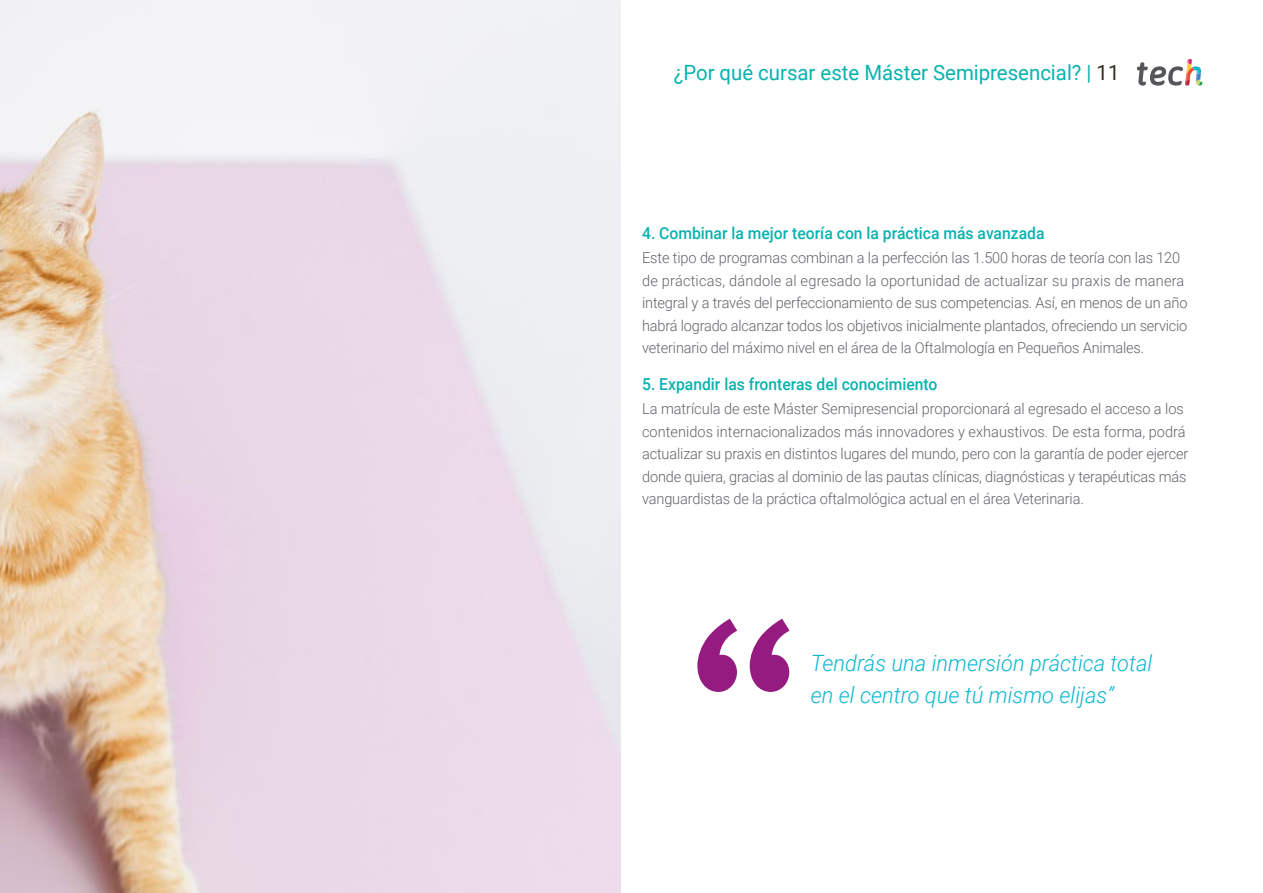
<style>
.page{position:relative;width:1263px;height:893px;background:#fff}
.page>*{position:absolute;margin:0;border:0;box-sizing:border-box;transform-origin:0 0}
.t1{font:italic 300 22.5px/31.5px "Roboto";color:#0fb6cf}
.t2{font:21px "Roboto";color:#09b2af}
.t3{font:500 16.5px "Roboto";color:#09b2af;scale:.95 1}
.t4{font:300 15px/22.5px "Roboto";letter-spacing:-.01em;color:#61646a}
.s1{color:#312e20}
</style>
<div class="page">
<svg style="left:1137px;top:59px;width:65px;height:27px"></svg>
<svg style="left:697px;top:619px;width:92px;height:73px"></svg>
<img style="left:0;top:0;width:621px;height:893px">
<h2 class="t2" style="left:674px;top:57px;width:447px">¿Por qué cursar este Máster Semipresencial? | <span class="s1">11</span></h2>
<p class="t3" style="left:642px;top:221px;width:425px">4. Combinar la mejor teoría con la práctica más avanzada</p>
<p class="t4" style="left:642px;top:246px;width:547px">Este tipo de programas combinan a la perfección las 1.500 horas de teoría con las 120 de prácticas, dándole al egresado la oportunidad de actualizar su praxis de manera integral y a través del perfeccionamiento de sus competencias. Así, en menos de un año habrá logrado alcanzar todos los objetivos inicialmente plantados, ofreciendo un servicio veterinario del máximo nivel en el área de la Oftalmología en Pequeños Animales.</p>
<p class="t3" style="left:642px;top:372px;width:312px">5. Expandir las fronteras del conocimiento</p>
<p class="t4" style="left:642px;top:397px;width:548px">La matrícula de este Máster Semipresencial proporcionará al egresado el acceso a los contenidos internacionalizados más innovadores y exhaustivos. De esta forma, podrá actualizar su praxis en distintos lugares del mundo, pero con la garantía de poder ejercer donde quiera, gracias al dominio de las pautas clínicas, diagnósticas y terapéuticas más vanguardistas de la práctica oftalmológica actual en el área Veterinaria.</p>
<h1 class="t1" style="left:811px;top:647px;width:343px">Tendrás una inmersión práctica total en el centro que tú mismo elijas”</h1>
</div>
